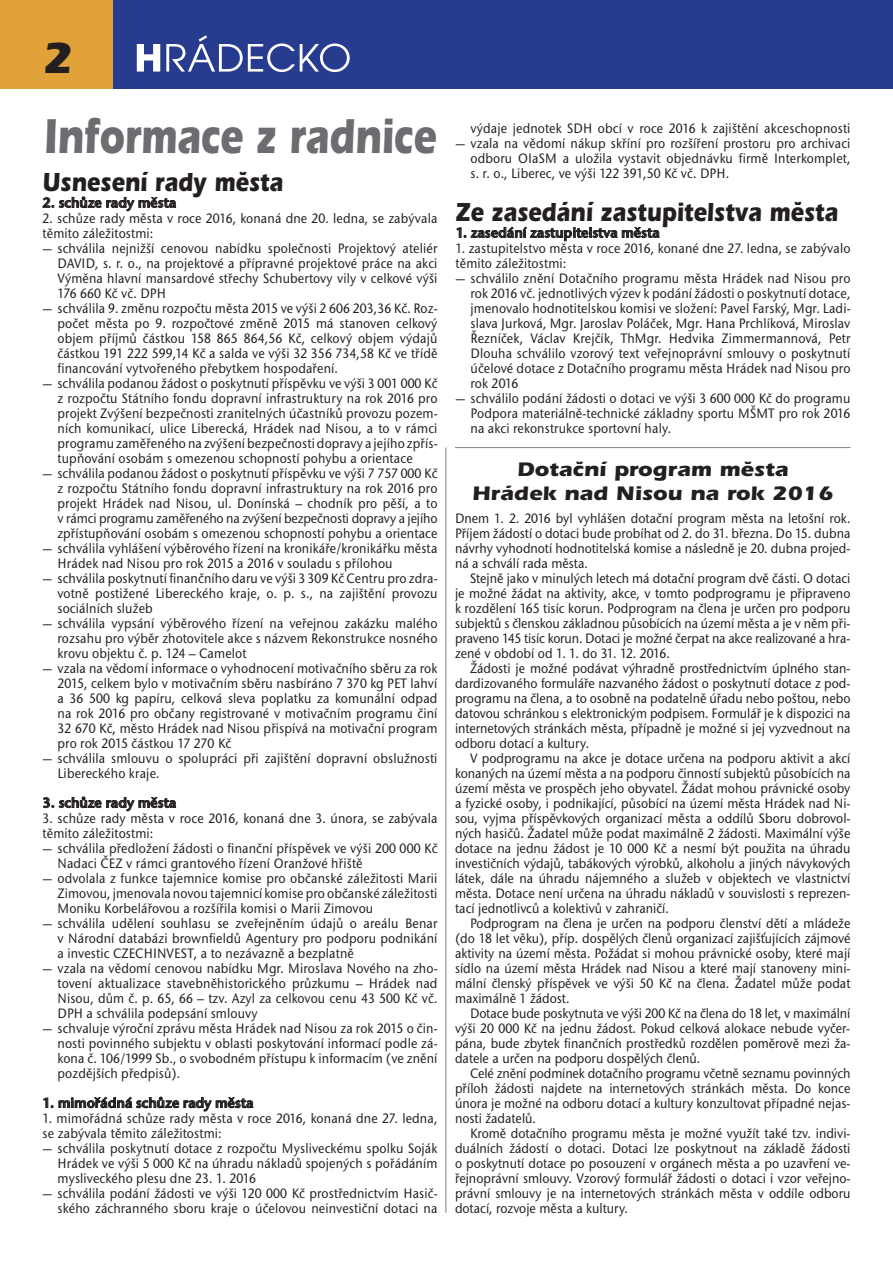
<style>
.page{position:relative;width:893px;height:1263px;background:#fff}
.page>*{position:absolute;margin:0;border:0;box-sizing:border-box;transform-origin:0 0}
.t1{font:700 50.7px "Itc Eras CE";letter-spacing:-.01em;color:#6c6d70;scale:.77 1}
.t2{font:700 45px "Itc Eras CE";color:#231f20}
.t3{font:700 27px "Itc Eras CE";color:#231f20;scale:.83 1}
.t4{font:700 20.25px/24px "Itc Eras CE";color:#231f20;text-align:center;scale:1.11 1}
.t5{font:500 14.25px/15px "Stone Sans Itc TCE";letter-spacing:.01em;color:#231f20;text-align:justify;scale:.9 1}
.t6{font:14.25px "Stone Sans Itc TCE Semi";letter-spacing:.005em;color:#231f20}
</style>
<div class="page">
<div style="left:0;top:0;width:893px;height:89px;background:#283c8f"></div>
<div style="left:0;top:0;width:113px;height:89px;background:#e1a339"></div>
<svg style="left:136px;top:35px;width:214px;height:37px"></svg>
<hr style="left:455px;top:447px;width:395px;height:1px;background:#808285">
<hr style="left:446px;top:448px;width:1px;height:765px;background:#808285">
<h2 class="t2" style="left:43px;top:42px;width:32px">2</h2>
<h1 class="t1" style="left:44px;top:118px;width:511px">Informace z radnice</h1>
<h3 class="t3" style="left:43px;top:172px;width:291px">Usnesení rady mûsta</h3>
<p class="t6" style="left:43px;top:194px;width:135px">2. schůze rady města</p>
<p class="t5" style="left:43px;top:210px;width:440px">2. schůze rady města v roce 2016, konaná dne 20. ledna, se zabývala těmito záležitostmi:</p>
<p class="t5" style="left:58px;top:240px;width:424px;text-indent:-15px">— schválila nejnižší cenovou nabídku společnosti Projektový ateliér DAVID, s. r. o., na projektové a přípravné projektové práce na akci Výměna hlavní mansardové střechy Schubertovy vily v celkové výši 176 660 Kč vč. DPH</p>
<p class="t5" style="left:58px;top:300px;width:424px;text-indent:-15px">— schválila 9. změnu rozpočtu města 2015 ve výši 2 606 203,36 Kč. Roz&shy;počet města po 9. rozpočtové změně 2015 má stanoven celkový objem příjmů částkou 158 865 864,56 Kč, celkový objem výdajů částkou 191 222 599,14 Kč a salda ve výši 32 356 734,58 Kč ve třídě financování vytvořeného přebytkem hospodaření.</p>
<p class="t5" style="left:58px;top:375px;width:424px;text-indent:-15px">— schválila podanou žádost o poskytnutí příspěvku ve výši 3 001 000 Kč z rozpočtu Státního fondu dopravní infrastruktury na rok 2016 pro projekt Zvýšení bezpečnosti zranitelných účastníků provozu pozem&shy;ních komunikací, ulice Liberecká, Hrádek nad Nisou, a to v rámci programu zaměřeného na zvýšení bezpečnosti dopravy a jejího zpřís&shy;tupňování osobám s omezenou schopností pohybu a orientace</p>
<p class="t5" style="left:58px;top:465px;width:424px;text-indent:-15px">— schválila podanou žádost o poskytnutí příspěvku ve výši 7 757 000 Kč z rozpočtu Státního fondu dopravní infrastruktury na rok 2016 pro projekt Hrádek nad Nisou, ul. Donínská – chodník pro pěší, a to v rámci programu zaměřeného na zvýšení bezpečnosti dopravy a jejího zpřístupňování osobám s omezenou schopností pohybu a orientace</p>
<p class="t5" style="left:58px;top:540px;width:424px;text-indent:-15px">— schválila vyhlášení výběrového řízení na kronikáře/kronikářku města<br>Hrádek nad Nisou pro rok 2015 a 2016 v souladu s přílohou</p>
<p class="t5" style="left:58px;top:570px;width:424px;text-indent:-15px">— schválila poskytnutí finančního daru ve výši 3 309 Kč Centru pro zdra&shy;votně postižené Libereckého kraje, o. p. s., na zajištění provozu sociálních služeb</p>
<p class="t5" style="left:58px;top:615px;width:424px;text-indent:-15px">— schválila vypsání výběrového řízení na veřejnou zakázku malého rozsahu pro výběr zhotovitele akce s názvem Rekonstrukce nosného krovu objektu č. p. 124 – Camelot</p>
<p class="t5" style="left:58px;top:660px;width:424px;text-indent:-15px">— vzala na vědomí informace o vyhodnocení motivačního sběru za rok 2015, celkem bylo v motivačním sběru nasbíráno 7 370 kg PET lahví a 36 500 kg papíru, celková sleva poplatku za komunální odpad na rok 2016 pro občany registrované v motivačním programu činí 32 670 Kč, město Hrádek nad Nisou přispívá na motivační program pro rok 2015 částkou 17 270 Kč</p>
<p class="t5" style="left:58px;top:750px;width:424px;text-indent:-15px">— schválila smlouvu o spolupráci při zajištění dopravní obslužnosti<br>Libereckého kraje.</p>
<p class="t6" style="left:43px;top:794px;width:135px">3. schůze rady města</p>
<p class="t5" style="left:43px;top:810px;width:440px">3. schůze rady města v roce 2016, konaná dne 3. února, se zabývala těmito záležitostmi:</p>
<p class="t5" style="left:58px;top:840px;width:424px;text-indent:-15px">— schválila předložení žádosti o finanční příspěvek ve výši 200 000 Kč<br>Nadaci ČEZ v rámci grantového řízení Oranžové hřiště</p>
<p class="t5" style="left:58px;top:870px;width:424px;text-indent:-15px">— odvolala z funkce tajemnice komise pro občanské záležitosti Marii Zimovou, jmenovala novou tajemnicí komise pro občanské záležitosti Moniku Korbelářovou a rozšířila komisi o Marii Zimovou</p>
<p class="t5" style="left:58px;top:915px;width:424px;text-indent:-15px">— schválila udělení souhlasu se zveřejněním údajů o areálu Benar v Národní databázi brownfieldů Agentury pro podporu podnikání a investic CZECHINVEST, a to nezávazně a bezplatně</p>
<p class="t5" style="left:58px;top:960px;width:424px;text-indent:-15px">— vzala na vědomí cenovou nabídku Mgr. Miroslava Nového na zho&shy;tovení aktualizace stavebněhistorického průzkumu – Hrádek nad Nisou, dům č. p. 65, 66 – tzv. Azyl za celkovou cenu 43 500 Kč vč.<br>DPH a schválila podepsání smlouvy</p>
<p class="t5" style="left:58px;top:1020px;width:424px;text-indent:-15px">— schvaluje výroční zprávu města Hrádek nad Nisou za rok 2015 o čin&shy;nosti povinného subjektu v oblasti poskytování informací podle zá&shy;kona č. 106/1999 Sb., o svobodném přístupu k informacím (ve znění pozdějších předpisů).</p>
<p class="t6" style="left:43px;top:1094px;width:213px">1. mimořádná schůze rady města</p>
<p class="t5" style="left:43px;top:1110px;width:440px">1. mimořádná schůze rady města v roce 2016, konaná dne 27. ledna, se zabývala těmito záležitostmi:</p>
<p class="t5" style="left:58px;top:1140px;width:424px;text-indent:-15px">— schválila poskytnutí dotace z rozpočtu Mysliveckému spolku Soják Hrádek ve výši 5 000 Kč na úhradu nákladů spojených s pořádáním mysliveckého plesu dne 23. 1. 2016</p>
<p class="t5" style="left:43px;top:1185px;width:440px;text-align:right">— schválila podání žádosti ve výši 120 000 Kč prostřednictvím Hasič&shy;ského záchranného sboru kraje o účelovou neinvestiční dotaci na</p>
<p class="t5" style="left:470px;top:120px;width:424px">výdaje jednotek SDH obcí v roce 2016 k zajištění akceschopnosti</p>
<p class="t5" style="left:470px;top:135px;width:424px;text-indent:-15px">— vzala na vědomí nákup skříní pro rozšíření prostoru pro archivaci odboru OIaSM a uložila vystavit objednávku firmě Interkomplet, s. r. o., Liberec, ve výši 122 391,50 Kč vč. DPH.</p>
<h3 class="t3" style="left:455px;top:202px;width:463px">Ze zasedání zastupitelstva mûsta</h3>
<p class="t6" style="left:456px;top:224px;width:205px">1. zasedání zastupitelstva města</p>
<p class="t5" style="left:455px;top:240px;width:440px">1. zastupitelstvo města v roce 2016, konané dne 27. ledna, se zabývalo těmito záležitostmi:</p>
<p class="t5" style="left:470px;top:270px;width:424px;text-indent:-15px">— schválilo znění Dotačního programu města Hrádek nad Nisou pro rok 2016 vč. jednotlivých výzev k podání žádosti o poskytnutí dotace, jmenovalo hodnotitelskou komisi ve složení: Pavel Farský, Mgr. Ladi&shy;slava Jurková, Mgr. Jaroslav Poláček, Mgr. Hana Prchlíková, Miroslav Řezníček, Václav Krejčík, ThMgr. Hedvika Zimmermannová, Petr Dlouha schválilo vzorový text veřejnoprávní smlouvy o poskytnutí účelové dotace z Dotačního programu města Hrádek nad Nisou pro rok 2016</p>
<p class="t5" style="left:470px;top:390px;width:424px;text-indent:-15px">— schválilo podání žádosti o dotaci ve výši 3 600 000 Kč do programu Podpora materiálně-technické základny sportu MŠMT pro rok 2016 na akci rekonstrukce sportovní haly.</p>
<h3 class="t4" style="left:472px;top:459px;width:327px">Dotaãní program mûsta<br>Hrádek nad Nisou na rok 2016</h3>
<p class="t5" style="left:455px;top:510px;width:441px">Dnem 1. 2. 2016 byl vyhlášen dotační program města na letošní rok.<br>Příjem žádostí o dotaci bude probíhat od 2. do 31. března. Do 15. dubna návrhy vyhodnotí hodnotitelská komise a následně je 20. dubna projed&shy;ná a schválí rada města.</p>
<p class="t5" style="left:455px;top:570px;width:441px;text-indent:15px">Stejně jako v minulých letech má dotační program dvě části. O dotaci je možné žádat na aktivity, akce, v tomto podprogramu je připraveno k rozdělení 165 tisíc korun. Podprogram na člena je určen pro podporu subjektů s členskou základnou působících na území města a je v něm při&shy;praveno 145 tisíc korun. Dotaci je možné čerpat na akce realizované a hra&shy;zené v období od 1. 1. do 31. 12. 2016.</p>
<p class="t5" style="left:455px;top:660px;width:441px;text-indent:15px">Žádosti je možné podávat výhradně prostřednictvím úplného stan&shy;dardizovaného formuláře nazvaného žádost o poskytnutí dotace z pod&shy;programu na člena, a to osobně na podatelně úřadu nebo poštou, nebo datovou schránkou s elektronickým podpisem. Formulář je k dispozici na internetových stránkách města, případně je možné si jej vyzvednout na odboru dotací a kultury.</p>
<p class="t5" style="left:455px;top:750px;width:441px;text-indent:15px">V podprogramu na akce je dotace určena na podporu aktivit a akcí konaných na území města a na podporu činností subjektů působících na území města ve prospěch jeho obyvatel. Žádat mohou právnické osoby a fyzické osoby, i podnikající, působící na území města Hrádek nad Ni&shy;sou, vyjma příspěvkových organizací města a oddílů Sboru dobrovol&shy;ných hasičů. Žadatel může podat maximálně 2 žádosti. Maximální výše dotace na jednu žádost je 10 000 Kč a nesmí být použita na úhradu investičních výdajů, tabákových výrobků, alkoholu a jiných návykových látek, dále na úhradu nájemného a služeb v objektech ve vlastnictví města. Dotace není určena na úhradu nákladů v souvislosti s reprezen&shy;tací jednotlivců a kolektivů v zahraničí.</p>
<p class="t5" style="left:455px;top:915px;width:441px;text-indent:15px">Podprogram na člena je určen na podporu členství dětí a mládeže (do 18 let věku), příp. dospělých členů organizací zajišťujících zájmové aktivity na území města. Požádat si mohou právnické osoby, které mají sídlo na území města Hrádek nad Nisou a které mají stanoveny mini&shy;mální členský příspěvek ve výši 50 Kč na člena. Žadatel může podat maximálně 1 žádost.</p>
<p class="t5" style="left:455px;top:1005px;width:441px;text-indent:15px">Dotace bude poskytnuta ve výši 200 Kč na člena do 18 let, v maximální výši 20 000 Kč na jednu žádost. Pokud celková alokace nebude vyčer&shy;pána, bude zbytek finančních prostředků rozdělen poměrově mezi ža&shy;datele a určen na podporu dospělých členů.</p>
<p class="t5" style="left:455px;top:1065px;width:441px;text-indent:15px">Celé znění podmínek dotačního programu včetně seznamu povinných příloh žádosti najdete na internetových stránkách města. Do konce února je možné na odboru dotací a kultury konzultovat případné nejas&shy;nosti žadatelů.</p>
<p class="t5" style="left:455px;top:1125px;width:441px;text-indent:15px">Kromě dotačního programu města je možné využít také tzv. indivi&shy;duálních žádostí o dotaci. Dotaci lze poskytnout na základě žádosti o poskytnutí dotace po posouzení v orgánech města a po uzavření ve&shy;řejnoprávní smlouvy. Vzorový formulář žádosti o dotaci i vzor veřejno&shy;právní smlouvy je na internetových stránkách města v oddíle odboru dotací, rozvoje města a kultury.</p>
</div>
